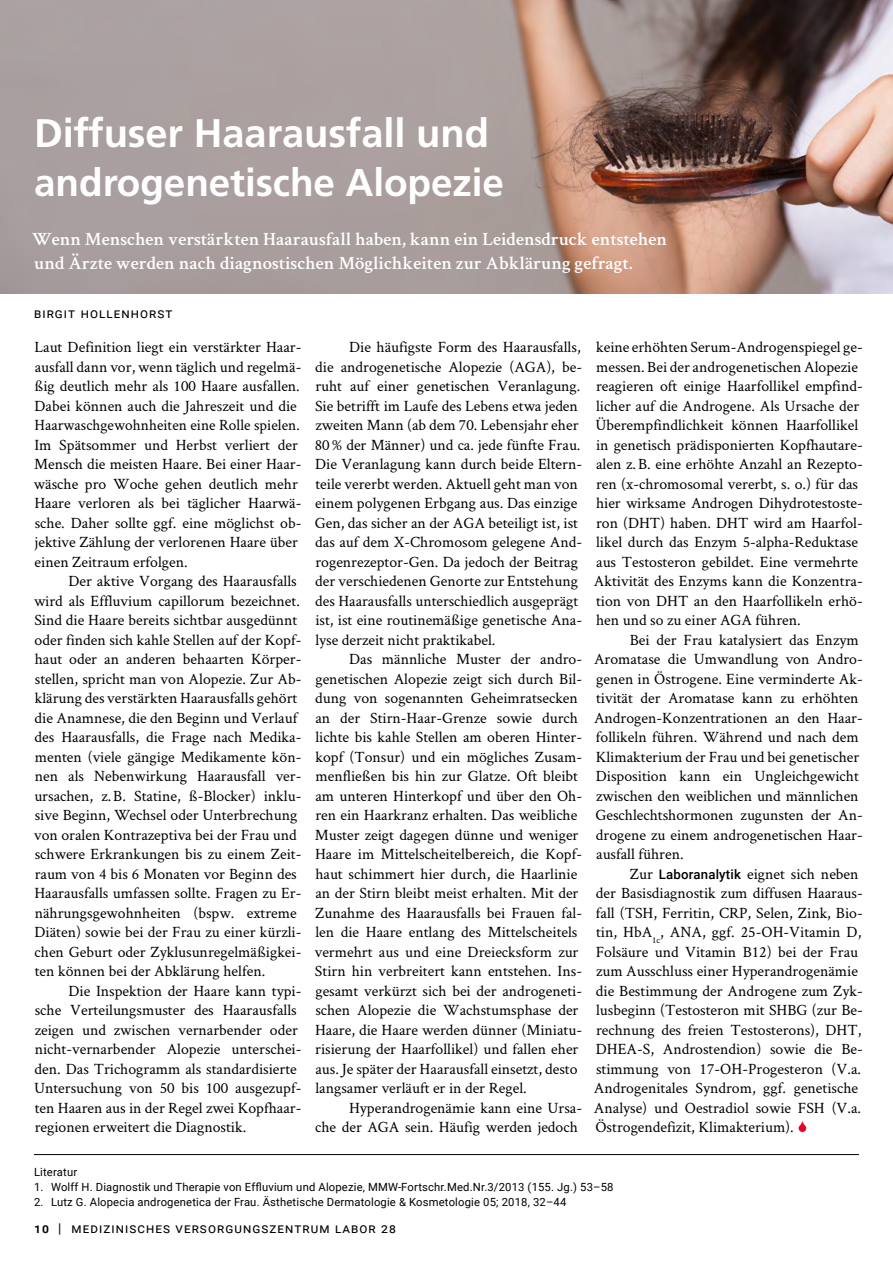
<style>
.page{position:relative;width:893px;height:1263px;background:#fff}
.page>*{position:absolute;margin:0;border:0;box-sizing:border-box;transform-origin:0 0}
.t1{font:700 39.9px "Frutiger LT Std";letter-spacing:-.005em;color:#fff}
.t2{font:700 38.7px "Frutiger LT Std";letter-spacing:-.005em;color:#fff}
.t3{font:600 18.75px/24.3px "Crimson Text";color:#fff}
.t4{font:15.75px/19.5px "Crimson Text";color:#000}
.t5{font:13.5px "Roboto";letter-spacing:.08em;color:#000}
.t6{font:11.25px "Roboto";letter-spacing:.015em;color:#000}
.s1{font-family:"Roboto";font-weight:500;font-size:13.2px}
.s2{font-weight:500}
</style>
<div class="page">
<img style="left:0;top:0;width:893px;height:294px">
<hr style="left:34px;top:1154px;width:825px;height:1px;background:#000">
<h1 class="t1" style="left:34px;top:110px;width:457px">Diffuser Haarausfall und</h1>
<h2 class="t2" style="left:34px;top:160px;width:471px">androgenetische Alopezie</h2>
<p class="t3" style="left:32px;top:225px;width:637px">Wenn Menschen verstärkten Haarausfall haben, kann ein Leidensdruck entstehen und Ärzte werden nach diagnostischen Möglichkeiten zur Abklärung gefragt.</p>
<p class="t5" style="left:34px;top:304px;width:140px">Birgit Hollenhorst</p>
<p class="t4" style="left:34px;top:337px;width:269px">Laut Definition liegt ein verstärkter Haar&shy;ausfall dann vor, wenn täglich und regelmä&shy;ßig deutlich mehr als 100 Haare ausfallen.<br>Dabei können auch die Jahreszeit und die Haarwaschgewohnheiten eine Rolle spielen.<br>Im Spätsommer und Herbst verliert der Mensch die meisten Haare. Bei einer Haar&shy;wäsche pro Woche gehen deutlich mehr Haare verloren als bei täglicher Haarwä&shy;sche. Daher sollte ggf. eine möglichst ob&shy;jektive Zählung der verlorenen Haare über einen Zeitraum erfolgen.</p>
<p class="t4" style="left:34px;top:571px;width:269px;text-indent:34px">Der aktive Vorgang des Haarausfalls wird als Effluvium capillorum bezeichnet.<br>Sind die Haare bereits sichtbar ausgedünnt oder finden sich kahle Stellen auf der Kopf&shy;haut oder an anderen behaarten Körper&shy;stellen, spricht man von Alopezie. Zur Ab&shy;klärung des verstärkten Haarausfalls gehört die Anamnese, die den Beginn und Verlauf des Haarausfalls, die Frage nach Medika&shy;menten (viele gängige Medikamente kön&shy;nen als Nebenwirkung Haarausfall ver&shy;ursachen, z.B. Statine, ß-Blocker) inklu&shy;sive Beginn, Wechsel oder Unterbrechung von oralen Kontrazeptiva bei der Frau und schwere Erkrankungen bis zu einem Zeit&shy;raum von 4 bis 6 Monaten vor Beginn des Haarausfalls umfassen sollte. Fragen zu Er&shy;nährungsgewohnheiten (bspw. extreme Diäten) sowie bei der Frau zu einer kürzli&shy;chen Geburt oder Zyklusunregelmäßigkei&shy;ten können bei der Abklärung helfen.</p>
<p class="t4" style="left:34px;top:980px;width:269px;text-indent:34px">Die Inspektion der Haare kann typi&shy;sche Verteilungsmuster des Haarausfalls zeigen und zwischen vernarbender oder nicht-vernarbender Alopezie unterschei&shy;den. Das Trichogramm als standardisierte Untersuchung von 50 bis 100 ausgezupf&shy;ten Haaren aus in der Regel zwei Kopfhaar&shy;regionen erweitert die Diagnostik.</p>
<p class="t4" style="left:315px;top:337px;width:269px;text-indent:34px">Die häufigste Form des Haarausfalls, die androgenetische Alopezie (AGA), be&shy;ruht auf einer genetischen Veranlagung.<br>Sie betrifft im Laufe des Lebens etwa jeden zweiten Mann (ab dem 70. Lebensjahr eher 80% der Männer) und ca. jede fünfte Frau.<br>Die Veranlagung kann durch beide Eltern&shy;teile vererbt werden. Aktuell geht man von einem polygenen Erbgang aus. Das einzige Gen, das sicher an der AGA beteiligt ist, ist das auf dem X-Chromosom gelegene And&shy;rogenrezeptor-Gen. Da jedoch der Beitrag der verschiedenen Genorte zur Entstehung des Haarausfalls unterschiedlich ausgeprägt ist, ist eine routinemäßige genetische Ana&shy;lyse derzeit nicht praktikabel.</p>
<p class="t4" style="left:315px;top:649px;width:269px;text-indent:34px">Das männliche Muster der andro&shy;genetischen Alopezie zeigt sich durch Bil&shy;dung von sogenannten Geheimratsecken an der Stirn-Haar-Grenze sowie durch lichte bis kahle Stellen am oberen Hinter&shy;kopf (Tonsur) und ein mögliches Zusam&shy;menfließen bis hin zur Glatze. Oft bleibt am unteren Hinterkopf und über den Oh&shy;ren ein Haarkranz erhalten. Das weibliche Muster zeigt dagegen dünne und weniger Haare im Mittelscheitelbereich, die Kopf&shy;haut schimmert hier durch, die Haarlinie an der Stirn bleibt meist erhalten. Mit der Zunahme des Haarausfalls bei Frauen fal&shy;len die Haare entlang des Mittelscheitels vermehrt aus und eine Dreiecksform zur Stirn hin verbreitert kann entstehen. Ins&shy;gesamt verkürzt sich bei der androgeneti&shy;schen Alopezie die Wachstumsphase der Haare, die Haare werden dünner (Miniatu&shy;risierung der Haarfollikel) und fallen eher aus. Je später der Haarausfall einsetzt, desto langsamer verläuft er in der Regel.</p>
<p class="t4" style="left:315px;top:1097px;width:268px;text-align:right">Hyperandrogenämie kann eine Ursa-<br>che der AGA sein. Häufig werden jedoch</p>
<p class="t4" style="left:594px;top:337px;width:270px">keine erhöhten Serum-Androgenspiegel ge&shy;messen. Bei der androgenetischen Alopezie reagieren oft einige Haarfollikel empfind&shy;licher auf die Androgene. Als Ursache der Überempfindlichkeit können Haarfollikel in genetisch prädisponierten Kopfhautare&shy;alen z.B. eine erhöhte Anzahl an Rezepto&shy;ren (x-chromosomal vererbt, s. o.) für das hier wirksame Androgen Dihydrotestoste&shy;ron (DHT) haben. DHT wird am Haarfol&shy;likel durch das Enzym 5-alpha-Reduktase aus Testosteron gebildet. Eine vermehrte Aktivität des Enzyms kann die Konzentra&shy;tion von DHT an den Haarfollikeln erhö&shy;hen und so zu einer AGA führen.</p>
<p class="t4" style="left:594px;top:629px;width:270px;text-indent:36px">Bei der Frau katalysiert das Enzym Aromatase die Umwandlung von Andro&shy;genen in Östrogene. Eine verminderte Ak&shy;tivität der Aromatase kann zu erhöhten Androgen-Konzentrationen an den Haar&shy;follikeln führen. Während und nach dem Klimakterium der Frau und bei genetischer Disposition kann ein Ungleichgewicht zwischen den weiblichen und männlichen Geschlechtshormonen zugunsten der An&shy;drogene zu einem androgenetischen Haar&shy;ausfall führen.</p>
<p class="t4" style="left:594px;top:863px;width:270px;text-indent:36px">Zur <span class="s1">Laboranalytik</span> eignet sich neben der Basisdiagnostik zum diffusen Haaraus&shy;fall (TSH, Ferritin, CRP, Selen, Zink, Bio&shy;tin, HbA<sub>1c</sub>, ANA, ggf. 25-OH-Vitamin D, Folsäure und Vitamin B12) bei der Frau zum Ausschluss einer Hyperandrogenämie die Bestimmung der Androgene zum Zyk&shy;lusbeginn (Testosteron mit SHBG (zur Be&shy;rechnung des freien Testosterons), DHT, DHEA-S, Androstendion) sowie die Be&shy;stimmung von 17-OH-Progesteron (V.a.<br>Androgenitales Syndrom, ggf. genetische Analyse) und Oestradiol sowie FSH (V.a.<br>Östrogendefizit, Klimakterium).</p>
<p class="t6" style="left:34px;top:1164px;width:45px">Literatur</p>
<p class="t6" style="left:34px;top:1179px;width:581px">1. Wolff H. Diagnostik und Therapie von Effluvium und Alopezie, MMW-Fortschr.Med.Nr.3/2013 (155. Jg.) 53–58</p>
<p class="t6" style="left:34px;top:1194px;width:534px">2. Lutz G. Alopecia androgenetica der Frau. Ästhetische Dermatologie &amp; Kosmetologie 05; 2018, 32–44</p>
<p class="t5" style="left:34px;top:1219px;width:364px"><span class="s2">10</span> | medizinisches versorgungszentrum labor 28</p>
</div>
